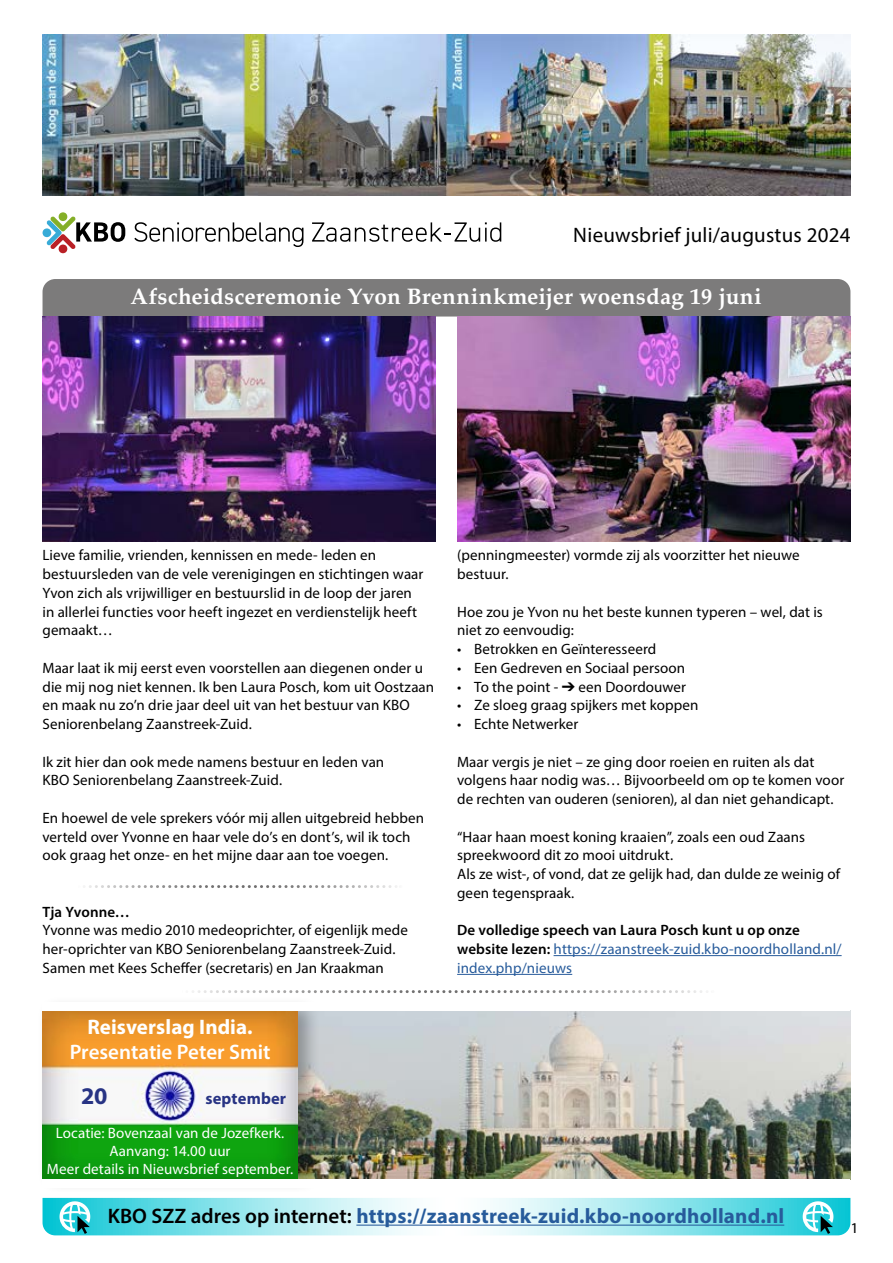
<style>
.page{position:relative;width:893px;height:1263px;background:#fff}
.page>*{position:absolute;margin:0;border:0;box-sizing:border-box;transform-origin:0 0}
.t1{font:700 24px "Myriad Pro";color:#283484}
.t2{font:700 22.5px "Palatino";letter-spacing:.005em;color:#fff}
.t3{font:700 21px "Myriad Pro";letter-spacing:.01em;color:#275b9b}
.t4{font:21px "Myriad Pro";letter-spacing:.01em;color:#000}
.t5{font:600 21px "Myriad Pro";letter-spacing:-.005em;color:#fff}
.t6{font:700 21px "Myriad Pro";letter-spacing:.005em;color:#fff}
.t7{font:700 16.5px "Myriad Pro";letter-spacing:.01em;color:#283484}
.t8{font:15px/18.8px "Myriad Pro";letter-spacing:.005em;color:#000}
.t9{font:15px/18.8px "Myriad Pro";letter-spacing:.01em;color:#275b9b}
.t10{font:15px/18px "Myriad Pro";letter-spacing:.005em;color:#fff;text-align:center}
.t11{font:600 15px "Myriad Pro";letter-spacing:.005em;color:#000}
.t12{font:semi-expanded 15px "Myriad Pro";color:#000}
.s1{font-weight:600;color:#000}
</style>
<div class="page">
<svg style="left:43px;top:212px;width:82px;height:41px"></svg>
<svg style="left:134px;top:222px;width:169px;height:25px"></svg>
<svg style="left:312px;top:222px;width:189px;height:20px"></svg>
<img style="left:43px;top:34px;width:807px;height:162px">
<hr style="left:554px;top:955px;width:288px;height:1px;background:#275b9b">
<hr style="left:457px;top:974px;width:115px;height:1px;background:#275b9b">
<div style="left:43px;top:279px;width:807px;height:38px;background:#7c7b7b"></div>
<svg style="left:43px;top:1198px;width:807px;height:37px;background:#97e3ea"></svg>
<img style="left:457px;top:316px;width:393px;height:226px">
<img style="left:43px;top:316px;width:393px;height:226px">
<img style="left:320px;top:1011px;width:530px;height:168px">
<div style="left:37px;top:996px;width:283px;height:197px;background:#000;opacity:.3"></div>
<svg style="left:192px;top:990px;width:516px;height:3px"></svg>
<svg style="left:83px;top:885px;width:314px;height:3px"></svg>
<div style="left:43px;top:1002px;width:807px;height:8px;background:#fff"></div>
<div style="left:43px;top:1179px;width:807px;height:9px;background:#fff"></div>
<h3 class="t4" style="left:573px;top:222px;width:279px">Nieuwsbrief juli/augustus 2024</h3>
<h2 class="t2" style="left:130px;top:277px;width:633px">Afscheidsceremonie Yvon Brenninkmeijer woensdag 19 juni</h2>
<p class="t8" style="left:43px;top:546px;width:382px">Lieve familie, vrienden, kennissen en mede- leden en bestuursleden van de vele verenigingen en stichtingen waar Yvon zich als vrijwilliger en bestuurslid in de loop der jaren in allerlei functies voor heeft ingezet en verdienstelijk heeft gemaakt…</p>
<p class="t8" style="left:43px;top:658px;width:393px">Maar laat ik mij eerst even voorstellen aan diegenen onder u die mij nog niet kennen. Ik ben Laura Posch, kom uit Oostzaan en maak nu zo’n drie jaar deel uit van het bestuur van KBO Seniorenbelang Zaanstreek-Zuid.</p>
<p class="t8" style="left:43px;top:752px;width:343px">Ik zit hier dan ook mede namens bestuur en leden van<br>KBO Seniorenbelang Zaanstreek-Zuid.</p>
<p class="t8" style="left:43px;top:808px;width:383px">En hoewel de vele sprekers vóór mij allen uitgebreid hebben verteld over Yvonne en haar vele do’s en dont’s, wil ik toch ook graag het onze- en het mijne daar aan toe voegen.</p>
<p class="t11" style="left:43px;top:902px;width:89px">Tja Yvonne…</p>
<p class="t8" style="left:43px;top:921px;width:367px">Yvonne was medio 2010 medeoprichter, of eigenlijk mede her-oprichter van KBO Seniorenbelang Zaanstreek-Zuid.<br>Samen met Kees Scheffer (secretaris) en Jan Kraakman</p>
<p class="t8" style="left:457px;top:546px;width:344px">(penningmeester) vormde zij als voorzitter het nieuwe bestuur.</p>
<p class="t8" style="left:457px;top:602px;width:367px">Hoe zou je Yvon nu het beste kunnen typeren – wel, dat is niet zo eenvoudig:</p>
<p class="t8" style="left:457px;top:639px;width:201px">• Betrokken en Geïnteresseerd</p>
<p class="t8" style="left:457px;top:658px;width:230px">• Een Gedreven en Sociaal persoon</p>
<p class="t8" style="left:457px;top:677px;width:231px">• To the point - ➔ een Doordouwer</p>
<p class="t8" style="left:457px;top:696px;width:243px">• Ze sloeg graag spijkers met koppen</p>
<p class="t8" style="left:457px;top:714px;width:123px">• Echte Netwerker</p>
<p class="t8" style="left:457px;top:752px;width:389px">Maar vergis je niet – ze ging door roeien en ruiten als dat volgens haar nodig was… Bijvoorbeeld om op te komen voor de rechten van ouderen (senioren), al dan niet gehandicapt.</p>
<p class="t8" style="left:457px;top:827px;width:384px">“Haar haan moest koning kraaien”, zoals een oud Zaans spreekwoord dit zo mooi uitdrukt.<br>Als ze wist-, of vond, dat ze gelijk had, dan dulde ze weinig of geen tegenspraak.</p>
<p class="t9" style="left:457px;top:921px;width:386px"><span class="s1">De volledige speech van Laura Posch kunt u op onze website lezen:</span> https://zaanstreek-zuid.kbo-noordholland.nl/ index.php/nieuws</p>
<h3 class="t6" style="left:87px;top:1013px;width:167px">Reisverslag India.</h3>
<h3 class="t5" style="left:70px;top:1038px;width:202px">Presentatie Peter Smit</h3>
<h1 class="t1" style="left:81px;top:1080px;width:28px">20</h1>
<p class="t7" style="left:205px;top:1088px;width:82px">september</p>
<p class="t10" style="left:47px;top:1123px;width:248px">Locatie: Bovenzaal van de Jozefkerk.<br>Aanvang: 14.00 uur<br>Meer details in Nieuwsbrief september.</p>
<h3 class="t3" style="left:108px;top:1202px;width:678px"><span class="s1">KBO SZZ adres op internet:</span> https://zaanstreek-zuid.kbo-noordholland.nl</h3>
<p class="t12" style="left:851px;top:1219px;width:10px">1</p>
</div>
